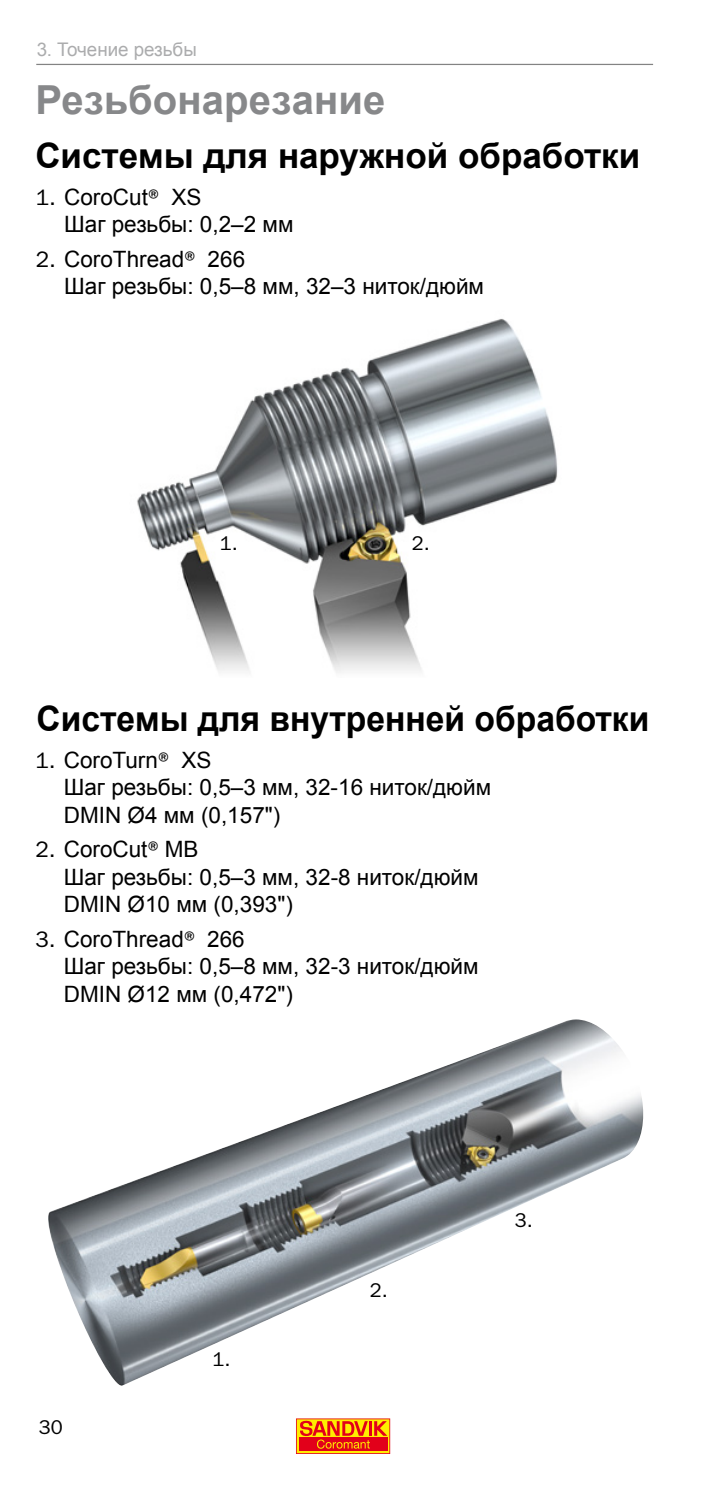
<style>
.page{position:relative;width:709px;height:1489px;background:#fff}
.page>*{position:absolute;margin:0;border:0;box-sizing:border-box;transform-origin:0 0}
.t1{font:700 40px "Arial";letter-spacing:.005em;color:#87888a}
.t2{font:700 35px "Arial";color:#000;scale:.96 1}
.t3{font:700 35px "Arial";color:#000}
.t4{font:22.5px/27.5px "Arial";color:#000}
.t5{font:20px "ITC Franklin Gothic Std";color:#000}
.t6{font:18.75px "Arial";color:#87888a}
.s1{font-family:"ITC Franklin Gothic Std"}
</style>
<div class="page">
<hr style="left:36px;top:64px;width:617px;height:1px;background:#000">
<svg style="left:296px;top:1418px;width:94px;height:35px;background:#ee6412"></svg>
<img style="left:137px;top:319px;width:421px;height:354px">
<img style="left:48px;top:1019px;width:596px;height:367px">
<p class="t6" style="left:36px;top:37px;width:162px">3. Точение резьбы</p>
<h1 class="t1" style="left:35px;top:73px;width:352px">Резьбонарезание</h1>
<h2 class="t3" style="left:35px;top:133px;width:606px">Системы для наружной обработки</h2>
<p class="t4" style="left:64px;top:183px;width:231px;text-indent:-28px"><span class="s1">1.</span> CoroCut<span class="s1">®</span> XS<br>Шаг резьбы: 0,2–2 мм</p>
<p class="t4" style="left:64px;top:245px;width:421px;text-indent:-28px"><span class="s1">2.</span> CoroThread<span class="s1">®</span> 266<br>Шаг резьбы: 0,5–8 мм, 32–3 ниток/дюйм</p>
<p class="t5" style="left:220px;top:532px;width:20px">1.</p>
<p class="t5" style="left:412px;top:531px;width:19px">2.</p>
<h2 class="t2" style="left:36px;top:695px;width:640px">Системы для внутренней обработки</h2>
<p class="t4" style="left:64px;top:746px;width:429px;text-indent:-28px"><span class="s1">1.</span> CoroTurn<span class="s1">®</span> XS<br>Шаг резьбы: 0,5–3 мм, 32-16 ниток/дюйм<br>DMIN Ø4 мм (0,157")</p>
<p class="t4" style="left:64px;top:835px;width:416px;text-indent:-28px"><span class="s1">2.</span> CoroCut<span class="s1">®</span>MB<br>Шаг резьбы: 0,5–3 мм, 32-8 ниток/дюйм<br>DMIN Ø10 мм (0,393")</p>
<p class="t4" style="left:64px;top:925px;width:416px;text-indent:-28px"><span class="s1">3.</span> CoroThread<span class="s1">®</span> 266<br>Шаг резьбы: 0,5–8 мм, 32-3 ниток/дюйм<br>DMIN Ø12 мм (0,472")</p>
<p class="t5" style="left:39px;top:1415px;width:26px">30</p>
<p class="t5" style="left:212px;top:1347px;width:20px">1.</p>
<p class="t5" style="left:370px;top:1278px;width:19px">2.</p>
<p class="t5" style="left:515px;top:1208px;width:19px">3.</p>
</div>
